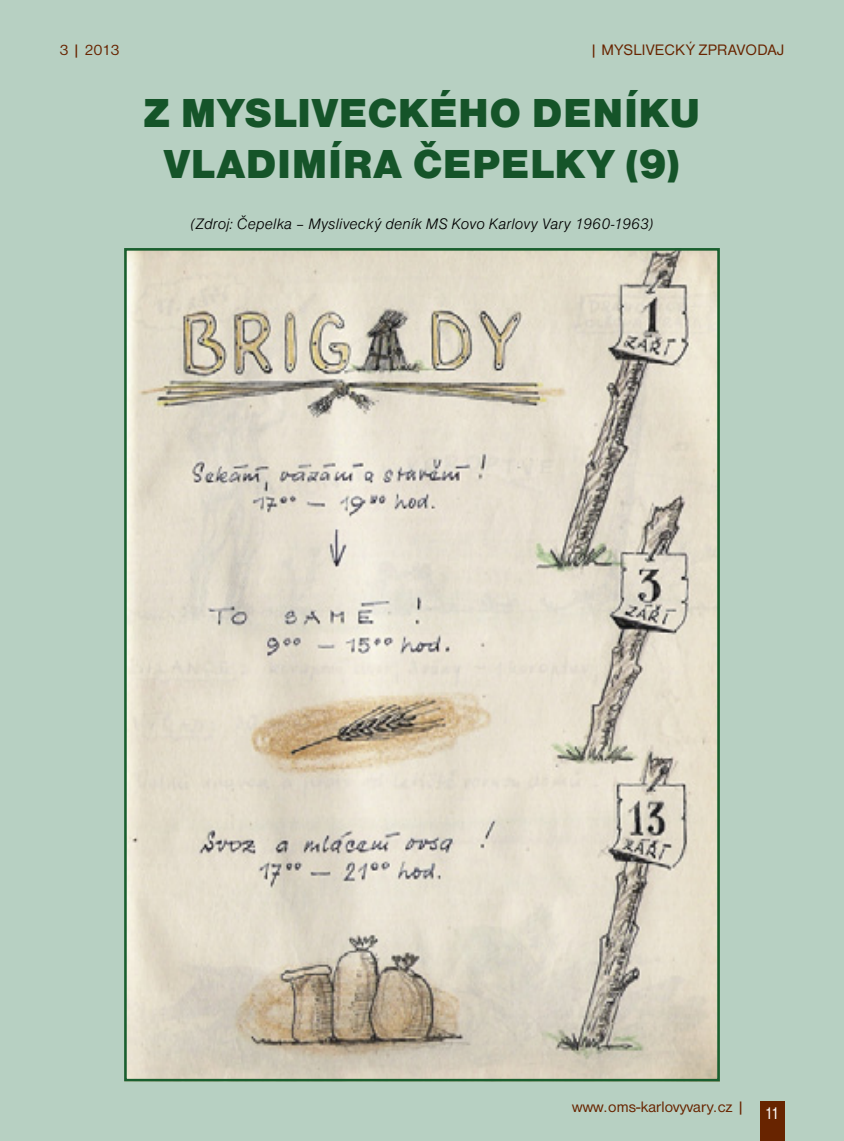
<style>
.page{position:relative;width:844px;height:1141px;background:#fff}
.page>*{position:absolute;margin:0;border:0;box-sizing:border-box;transform-origin:0 0}
.t1{font:42px/50.4px "Nimbus Sans DOT Blac";letter-spacing:.015em;color:#155429}
.t2{font:15.75px "Nimbus Sans DOT Ligh Ital";letter-spacing:.01em;color:#000}
.t3{font:15.75px "Nimbus Sans DOT";letter-spacing:.01em;color:#682400}
.s1{font-stretch:condensed;font-size:17.5px;color:#fff}
</style>
<div class="page">
<div style="left:0;top:0;width:843px;height:1141px;background:#b7d0c2"></div>
<div style="left:759px;top:1101px;width:25px;height:40px;background:#682400"></div>
<img style="left:128px;top:252px;width:587px;height:825px">
<div style="left:124px;top:248px;width:595px;height:833px;border:3px solid #195f2f"></div>
<p class="t3" style="left:60px;top:41px;width:62px">3 | 2013</p>
<p class="t3" style="left:589px;top:41px;width:196px">| MYSLIVECKÝ ZPRAVODAJ</p>
<h1 class="t1" style="left:164px;top:88px;width:504px;text-indent:-20px">Z MYSLIVECKÉHO DENÍKU<br>VLADIMÍRA ČEPE</h1>
<h1 class="t1" style="left:530px;top:138px;width:40px">LKY</h1>
<h1 class="t1" style="left:625px;top:138px;width:56px">(9)</h1>
<p class="t2" style="left:190px;top:215px;width:464px">(Zdroj: Čepelka – Myslivecký deník MS Kovo Karlovy Vary 1960-1963)</p>
<p class="t3" style="left:572px;top:1098px;width:208px">www.oms-karlovyvary.cz | <span class="s1">11</span></p>
</div>
